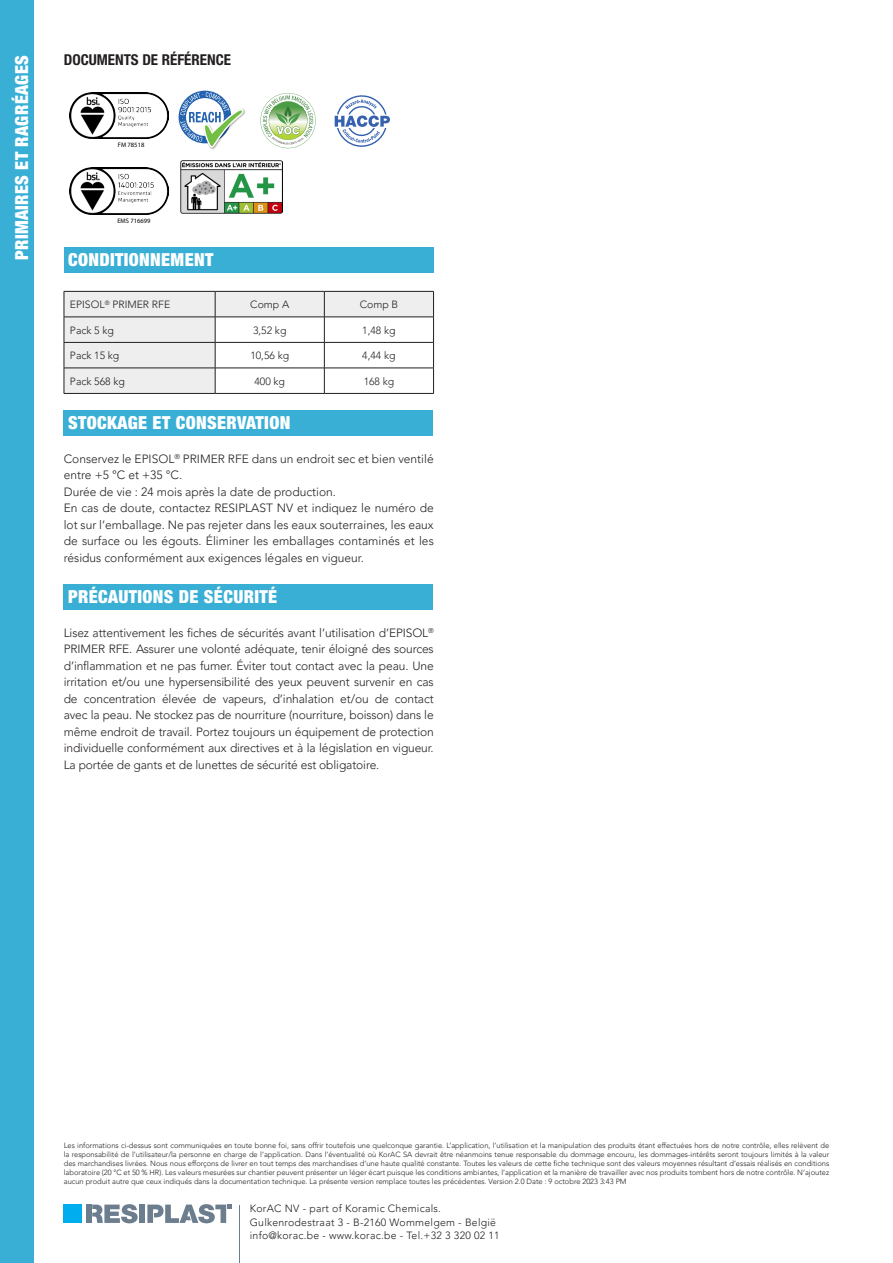
<style>
.page{position:relative;width:893px;height:1263px;background:#fff}
.page>*{position:absolute;margin:0;border:0;box-sizing:border-box;transform-origin:0 0}
.BODY_TEXT{font:900 condensed 18px "Helvetica Neue LT Std";letter-spacing:.02em;color:#fff}
.TItle_niv_2{font:700 condensed 15px "Helvetica Neue LT Std";color:#231f20}
.BODY_TEXT-2{font:300 12px/16.5px "Avenir LT Pro";color:#231f20;text-align:justify}
.t1{font:300 10.5px/13.5px "Avenir LT Pro";letter-spacing:.025em;color:#231f20}
.t2{font:300 10.5px "Avenir LT Pro";color:#231f20}
.Body_7{font:300 7.5px/9px "Avenir LT Pro";color:#231f20;text-align:justify}
.t3{font:6.45px "Myriad Pro";color:#000}
</style>
<div class="page">
<div style="left:0;top:0;width:34px;height:1263px;background:#39afd6"></div>
<hr style="left:240px;top:1205px;width:1px;height:58px;background:#6c7d8e">
<div style="left:139px;top:1204px;width:6px;height:19px;background:#6c7d8e"></div>
<div style="left:86px;top:1204px;width:5px;height:19px;background:#6c7d8e"></div>
<svg style="left:92px;top:1204px;width:46px;height:19px"></svg>
<svg style="left:147px;top:1204px;width:84px;height:19px"></svg>
<div style="left:64px;top:1204px;width:18px;height:19px;background:#00aeef"></div>
<img style="left:69px;top:92px;width:100px;height:46px">
<img style="left:210px;top:109px;width:36px;height:41px">
<svg style="left:179px;top:91px;width:65px;height:57px"></svg>
<svg style="left:260px;top:93px;width:56px;height:55px"></svg>
<svg style="left:335px;top:95px;width:55px;height:52px"></svg>
<img style="left:69px;top:168px;width:100px;height:46px">
<img style="left:180px;top:160px;width:102px;height:54px">
<div style="left:64px;top:247px;width:369px;height:26px;background:#39afd6"></div>
<svg style="left:64px;top:291px;width:370px;height:102px"></svg>
<hr style="left:64px;top:393px;width:151px;height:1px;background:#231f20">
<hr style="left:215px;top:393px;width:109px;height:1px;background:#231f20">
<hr style="left:324px;top:393px;width:110px;height:1px;background:#231f20">
<div style="left:64px;top:410px;width:369px;height:26px;background:#39afd6"></div>
<div style="left:64px;top:584px;width:369px;height:26px;background:#39afd6"></div>
<h1 class="BODY_TEXT" style="left:11px;top:260px;width:206px;rotate:-90deg">PRIMAIRES ET RAGRÉAGES</h1>
<p class="TItle_niv_2" style="left:64px;top:50px;width:169px">DOCUMENTS DE RÉFÉRENCE</p>
<p class="t3" style="left:118px;top:141px;width:28px">FM 78518</p>
<p class="t3" style="left:117px;top:217px;width:35px">EMS 716699</p>
<p class="BODY_TEXT" style="left:68px;top:249px;width:147px">CONDITIONNEMENT</p>
<p class="t2" style="left:70px;top:298px;width:102px">EPISOL<sup>®</sup> PRIMER RFE</p>
<p class="t1" style="left:250px;top:298px;width:40px">Comp A</p>
<p class="t1" style="left:360px;top:298px;width:40px">Comp B</p>
<p class="t1" style="left:70px;top:323px;width:45px">Pack 5 kg</p>
<p class="t1" style="left:253px;top:323px;width:35px">3,52 kg</p>
<p class="t1" style="left:362px;top:323px;width:35px">1,48 kg</p>
<p class="t1" style="left:70px;top:349px;width:51px">Pack 15 kg</p>
<p class="t1" style="left:250px;top:349px;width:40px">10,56 kg</p>
<p class="t1" style="left:362px;top:349px;width:35px">4,44 kg</p>
<p class="t2" style="left:70px;top:375px;width:56px">Pack 568 kg</p>
<p class="t1" style="left:254px;top:374px;width:32px">400 kg</p>
<p class="t1" style="left:364px;top:374px;width:32px">168 kg</p>
<p class="BODY_TEXT" style="left:68px;top:412px;width:224px">STOCKAGE ET CONSERVATION</p>
<p class="BODY_TEXT-2" style="left:64px;top:450px;width:371px">Conservez le EPISOL<sup>®</sup> PRIMER RFE dans un endroit sec et bien ventilé entre +5 °C et +35 °C.</p>
<p class="BODY_TEXT-2" style="left:64px;top:483px;width:274px">Durée de vie : 24 mois après la date de production.</p>
<p class="BODY_TEXT-2" style="left:64px;top:500px;width:371px">En cas de doute, contactez RESIPLAST NV et indiquez le numéro de lot sur l’emballage. Ne pas rejeter dans les eaux souterraines, les eaux de surface ou les égouts. Éliminer les emballages contaminés et les résidus conformément aux exigences légales en vigueur.</p>
<p class="BODY_TEXT" style="left:68px;top:586px;width:211px">PRÉCAUTIONS DE SÉCURITÉ</p>
<p class="BODY_TEXT-2" style="left:64px;top:624px;width:371px">Lisez attentivement les fiches de sécurités avant l’utilisation d’EPISOL<sup>® </sup>PRIMER RFE. Assurer une volonté adéquate, tenir éloigné des sources d’inflammation et ne pas fumer. Éviter tout contact avec la peau. Une irritation et/ou une hypersensibilité des yeux peuvent survenir en cas de concentration élevée de vapeurs, d’inhalation et/ou de contact avec la peau. Ne stockez pas de nourriture (nourriture, boisson) dans le même endroit de travail. Portez toujours un équipement de protection individuelle conformément aux directives et à la législation en vigueur.<br>La portée de gants et de lunettes de sécurité est obligatoire.</p>
<p class="Body_7" style="left:64px;top:1141px;width:767px">Les informations ci-dessus sont communiquées en toute bonne foi, sans offrir toutefois une quelconque garantie. L’application, l’utilisation et la manipulation des produits étant effectuées hors de notre contrôle, elles relèvent de la responsabilité de l’utilisateur/la personne en charge de l’application. Dans l’éventualité où KorAC SA devrait être néanmoins tenue responsable du dommage encouru, les dommages-intérêts seront toujours limités à la valeur des marchandises livrées. Nous nous efforçons de livrer en tout temps des marchandises d’une haute qualité constante. Toutes les valeurs de cette fiche technique sont des valeurs moyennes résultant d’essais réalisés en conditions laboratoire (20 °C et 50 % HR). Les valeurs mesurées sur chantier peuvent présenter un léger écart puisque les conditions ambiantes, l’application et la manière de travailler avec nos produits tombent hors de notre contrôle. N’ajoutez aucun produit autre que ceux indiqués dans la documentation technique. La présente version remplace toutes les précédentes. Version 2.0 Date : 9 octobre 2023 3:43 PM</p>
<h3 class="t1" style="left:250px;top:1202px;width:251px">KorAC NV - part of Koramic Chemicals.<br>Gulkenrodestraat 3 - B-2160 Wommelgem - België info@korac.be - www.korac.be - Tel.+32 3 320 02 11</h3>
</div>
